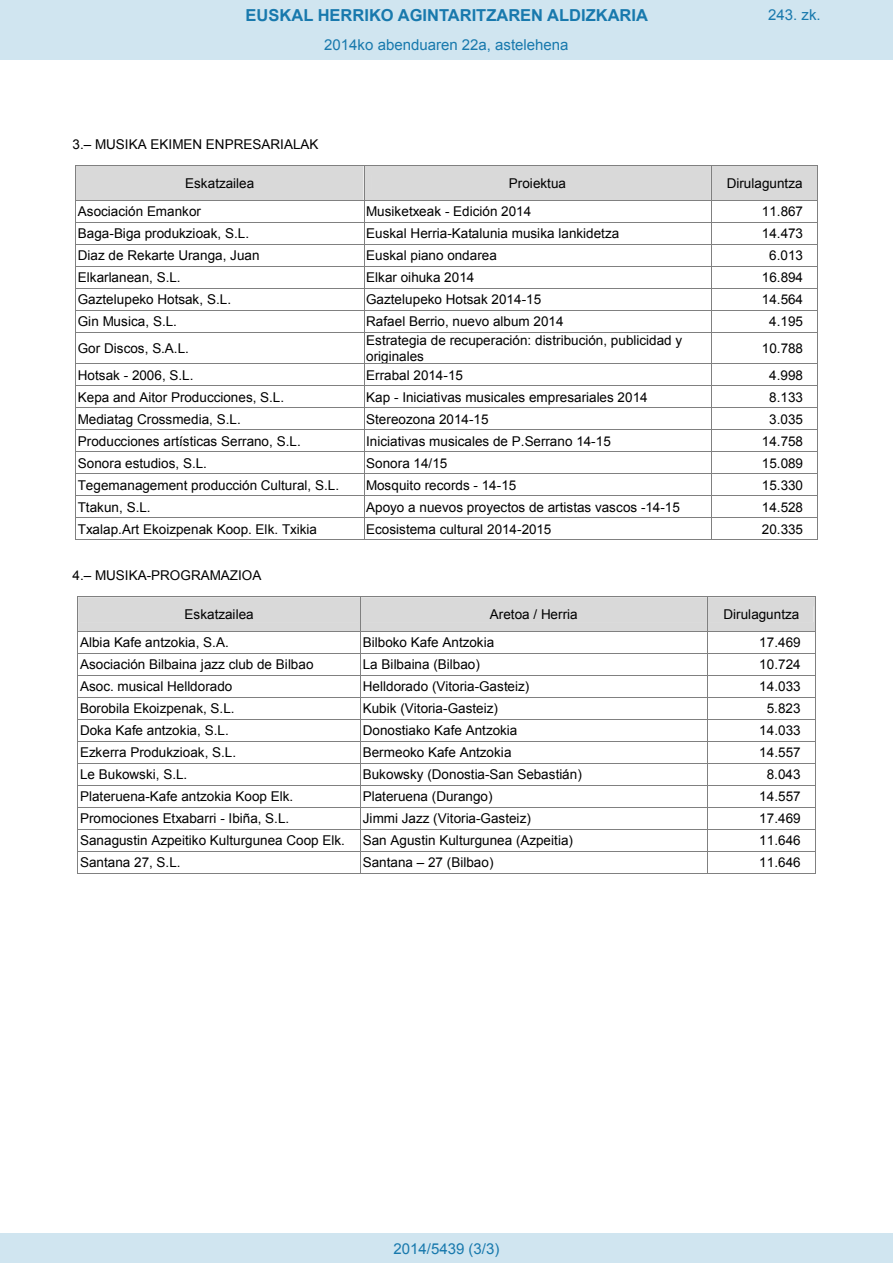
<style>
.page{position:relative;width:893px;height:1263px;background:#fff}
.page>*{position:absolute;margin:0;border:0;box-sizing:border-box;transform-origin:0 0}
.t1{font:700 16.5px "Arial";color:#1879ad}
.Paginacion_Centro{font:15px "Arial";color:#1879ad}
.t2{font:13.5px/15.5px "Arial";letter-spacing:.005em;color:#000}
</style>
<div class="page">
<svg style="left:75px;top:165px;width:743px;height:168px"></svg>
<hr style="left:75px;top:332px;width:1px;height:32px;background:#808080">
<hr style="left:364px;top:332px;width:1px;height:32px;background:#808080">
<hr style="left:711px;top:332px;width:1px;height:32px;background:#808080">
<hr style="left:818px;top:332px;width:1px;height:32px;background:#808080">
<hr style="left:76px;top:364px;width:288px;height:1px;background:#808080">
<hr style="left:364px;top:364px;width:347px;height:1px;background:#808080">
<hr style="left:712px;top:364px;width:106px;height:1px;background:#808080">
<hr style="left:76px;top:386px;width:288px;height:1px;background:#808080">
<hr style="left:364px;top:386px;width:347px;height:1px;background:#808080">
<hr style="left:712px;top:386px;width:106px;height:1px;background:#808080">
<hr style="left:76px;top:407px;width:288px;height:1px;background:#808080">
<hr style="left:364px;top:407px;width:347px;height:1px;background:#808080">
<hr style="left:712px;top:407px;width:106px;height:1px;background:#808080">
<hr style="left:76px;top:429px;width:288px;height:1px;background:#808080">
<hr style="left:364px;top:429px;width:347px;height:1px;background:#808080">
<hr style="left:712px;top:429px;width:106px;height:1px;background:#808080">
<hr style="left:76px;top:451px;width:288px;height:1px;background:#808080">
<hr style="left:364px;top:451px;width:347px;height:1px;background:#808080">
<hr style="left:712px;top:451px;width:106px;height:1px;background:#808080">
<hr style="left:76px;top:473px;width:288px;height:1px;background:#808080">
<hr style="left:364px;top:473px;width:347px;height:1px;background:#808080">
<hr style="left:712px;top:473px;width:106px;height:1px;background:#808080">
<hr style="left:76px;top:495px;width:288px;height:1px;background:#808080">
<hr style="left:364px;top:495px;width:347px;height:1px;background:#808080">
<hr style="left:712px;top:495px;width:106px;height:1px;background:#808080">
<hr style="left:76px;top:517px;width:288px;height:1px;background:#808080">
<hr style="left:364px;top:517px;width:347px;height:1px;background:#808080">
<hr style="left:712px;top:517px;width:106px;height:1px;background:#808080">
<svg style="left:75px;top:364px;width:1px;height:176px"></svg>
<hr style="left:76px;top:539px;width:288px;height:1px;background:#808080">
<svg style="left:364px;top:365px;width:1px;height:174px"></svg>
<hr style="left:364px;top:539px;width:347px;height:1px;background:#808080">
<svg style="left:711px;top:364px;width:1px;height:176px"></svg>
<hr style="left:712px;top:539px;width:106px;height:1px;background:#808080">
<svg style="left:77px;top:596px;width:739px;height:278px"></svg>
<div style="left:0;top:0;width:893px;height:60px;background:#d0e5f0"></div>
<div style="left:0;top:1233px;width:893px;height:30px;background:#d0e5f0"></div>
<p class="t1" style="left:246px;top:4px;width:404px">EUSKAL HERRIKO AGINTARITZAREN ALDIZKARIA</p>
<p class="Paginacion_Centro" style="left:768px;top:5px;width:54px">243. zk.</p>
<p class="Paginacion_Centro" style="left:324px;top:35px;width:246px">2014ko abenduaren 22a, astelehena</p>
<p class="t2" style="left:73px;top:136px;width:247px">3.– MUSIKA EKIMEN ENPRESARIALAK</p>
<p class="t2" style="left:185px;top:175px;width:71px">Eskatzailea</p>
<p class="t2" style="left:509px;top:175px;width:59px">Proiektua</p>
<p class="t2" style="left:727px;top:175px;width:77px">Dirulaguntza</p>
<p class="t2" style="left:78px;top:204px;width:125px">Asociación Emankor</p>
<p class="t2" style="left:366px;top:204px;width:167px">Musiketxeak - Edición 2014</p>
<p class="t2" style="left:762px;top:204px;width:43px">11.867</p>
<p class="t2" style="left:78px;top:226px;width:173px">Baga-Biga produkzioak, S.L.</p>
<p class="t2" style="left:366px;top:226px;width:254px">Euskal Herria-Katalunia musika lankidetza</p>
<p class="t2" style="left:762px;top:226px;width:43px">14.473</p>
<p class="t2" style="left:78px;top:248px;width:183px">Diaz de Rekarte Uranga, Juan</p>
<p class="t2" style="left:366px;top:248px;width:132px">Euskal piano ondarea</p>
<p class="t2" style="left:769px;top:248px;width:35px">6.013</p>
<p class="t2" style="left:78px;top:270px;width:104px">Elkarlanean, S.L.</p>
<p class="t2" style="left:366px;top:270px;width:110px">Elkar oihuka 2014</p>
<p class="t2" style="left:762px;top:270px;width:43px">16.894</p>
<p class="t2" style="left:78px;top:292px;width:155px">Gaztelupeko Hotsak, S.L.</p>
<p class="t2" style="left:366px;top:292px;width:177px">Gaztelupeko Hotsak 2014-15</p>
<p class="t2" style="left:762px;top:292px;width:43px">14.564</p>
<p class="t2" style="left:78px;top:314px;width:101px">Gin Musica, S.L.</p>
<p class="t2" style="left:366px;top:314px;width:199px">Rafael Berrio, nuevo album 2014</p>
<p class="t2" style="left:769px;top:314px;width:35px">4.195</p>
<p class="t2" style="left:78px;top:341px;width:113px">Gor Discos, S.A.L.</p>
<p class="t2" style="left:366px;top:333px;width:318px">Estrategia de recuperación: distribución, publicidad y originales</p>
<p class="t2" style="left:762px;top:341px;width:43px">10.788</p>
<p class="t2" style="left:78px;top:367px;width:117px">Hotsak - 2006, S.L.</p>
<p class="t2" style="left:366px;top:367px;width:98px">Errabal 2014-15</p>
<p class="t2" style="left:769px;top:367px;width:35px">4.998</p>
<p class="t2" style="left:78px;top:389px;width:208px">Kepa and Aitor Producciones, S.L.</p>
<p class="t2" style="left:366px;top:389px;width:283px">Kap - Iniciativas musicales empresariales 2014</p>
<p class="t2" style="left:769px;top:389px;width:35px">8.133</p>
<p class="t2" style="left:78px;top:411px;width:164px">Mediatag Crossmedia, S.L.</p>
<p class="t2" style="left:366px;top:411px;width:124px">Stereozona 2014-15</p>
<p class="t2" style="left:769px;top:411px;width:35px">3.035</p>
<p class="t2" style="left:78px;top:433px;width:224px">Producciones artísticas Serrano, S.L.</p>
<p class="t2" style="left:366px;top:433px;width:246px">Iniciativas musicales de P.Serrano 14-15</p>
<p class="t2" style="left:762px;top:433px;width:43px">14.758</p>
<p class="t2" style="left:78px;top:455px;width:131px">Sonora estudios, S.L.</p>
<p class="t2" style="left:366px;top:455px;width:83px">Sonora 14/15</p>
<p class="t2" style="left:762px;top:455px;width:43px">15.089</p>
<p class="t2" style="left:78px;top:477px;width:263px">Tegemanagement producción Cultural, S.L.</p>
<p class="t2" style="left:366px;top:477px;width:152px">Mosquito records - 14-15</p>
<p class="t2" style="left:762px;top:477px;width:43px">15.330</p>
<p class="t2" style="left:78px;top:499px;width:74px">Ttakun, S.L.</p>
<p class="t2" style="left:366px;top:499px;width:315px">Apoyo a nuevos proyectos de artistas vascos -14-15</p>
<p class="t2" style="left:762px;top:499px;width:43px">14.528</p>
<p class="t2" style="left:78px;top:521px;width:241px">Txalap.Art Ekoizpenak Koop. Elk. Txikia</p>
<p class="t2" style="left:366px;top:521px;width:187px">Ecosistema cultural 2014-2015</p>
<p class="t2" style="left:762px;top:521px;width:43px">20.335</p>
<p class="t2" style="left:73px;top:568px;width:190px">4.– MUSIKA-PROGRAMAZIOA</p>
<p class="t2" style="left:185px;top:607px;width:71px">Eskatzailea</p>
<p class="t2" style="left:490px;top:607px;width:89px">Aretoa / Herria</p>
<p class="t2" style="left:723px;top:607px;width:77px">Dirulaguntza</p>
<p class="t2" style="left:80px;top:635px;width:150px">Albia Kafe antzokia, S.A.</p>
<p class="t2" style="left:363px;top:635px;width:133px">Bilboko Kafe Antzokia</p>
<p class="t2" style="left:759px;top:635px;width:43px">17.469</p>
<p class="t2" style="left:80px;top:657px;width:235px">Asociación Bilbaina jazz club de Bilbao</p>
<p class="t2" style="left:363px;top:657px;width:119px">La Bilbaina (Bilbao)</p>
<p class="t2" style="left:759px;top:657px;width:43px">10.724</p>
<p class="t2" style="left:80px;top:679px;width:154px">Asoc. musical Helldorado</p>
<p class="t2" style="left:363px;top:679px;width:168px">Helldorado (Vitoria-Gasteiz)</p>
<p class="t2" style="left:759px;top:679px;width:43px">14.033</p>
<p class="t2" style="left:80px;top:701px;width:156px">Borobila Ekoizpenak, S.L.</p>
<p class="t2" style="left:363px;top:701px;width:137px">Kubik (Vitoria-Gasteiz)</p>
<p class="t2" style="left:767px;top:701px;width:35px">5.823</p>
<p class="t2" style="left:80px;top:723px;width:150px">Doka Kafe antzokia, S.L.</p>
<p class="t2" style="left:363px;top:723px;width:156px">Donostiako Kafe Antzokia</p>
<p class="t2" style="left:759px;top:723px;width:43px">14.033</p>
<p class="t2" style="left:80px;top:745px;width:158px">Ezkerra Produkzioak, S.L.</p>
<p class="t2" style="left:363px;top:745px;width:150px">Bermeoko Kafe Antzokia</p>
<p class="t2" style="left:759px;top:745px;width:43px">14.557</p>
<p class="t2" style="left:80px;top:767px;width:109px">Le Bukowski, S.L.</p>
<p class="t2" style="left:363px;top:767px;width:221px">Bukowsky (Donostia-San Sebastián)</p>
<p class="t2" style="left:767px;top:767px;width:35px">8.043</p>
<p class="t2" style="left:80px;top:789px;width:215px">Plateruena-Kafe antzokia Koop Elk.</p>
<p class="t2" style="left:363px;top:789px;width:131px">Plateruena (Durango)</p>
<p class="t2" style="left:759px;top:789px;width:43px">14.557</p>
<p class="t2" style="left:80px;top:811px;width:211px">Promociones Etxabarri - Ibiña, S.L.</p>
<p class="t2" style="left:363px;top:811px;width:170px">Jimmi Jazz (Vitoria-Gasteiz)</p>
<p class="t2" style="left:759px;top:811px;width:43px">17.469</p>
<p class="t2" style="left:80px;top:833px;width:266px">Sanagustin Azpeitiko Kulturgunea Coop Elk.</p>
<p class="t2" style="left:363px;top:833px;width:212px">San Agustin Kulturgunea (Azpeitia)</p>
<p class="t2" style="left:759px;top:833px;width:43px">11.646</p>
<p class="t2" style="left:80px;top:855px;width:102px">Santana 27, S.L.</p>
<p class="t2" style="left:363px;top:855px;width:132px">Santana – 27 (Bilbao)</p>
<p class="t2" style="left:759px;top:855px;width:43px">11.646</p>
<p class="Paginacion_Centro" style="left:393px;top:1238px;width:107px">2014/5439 (3/3)</p>
</div>
